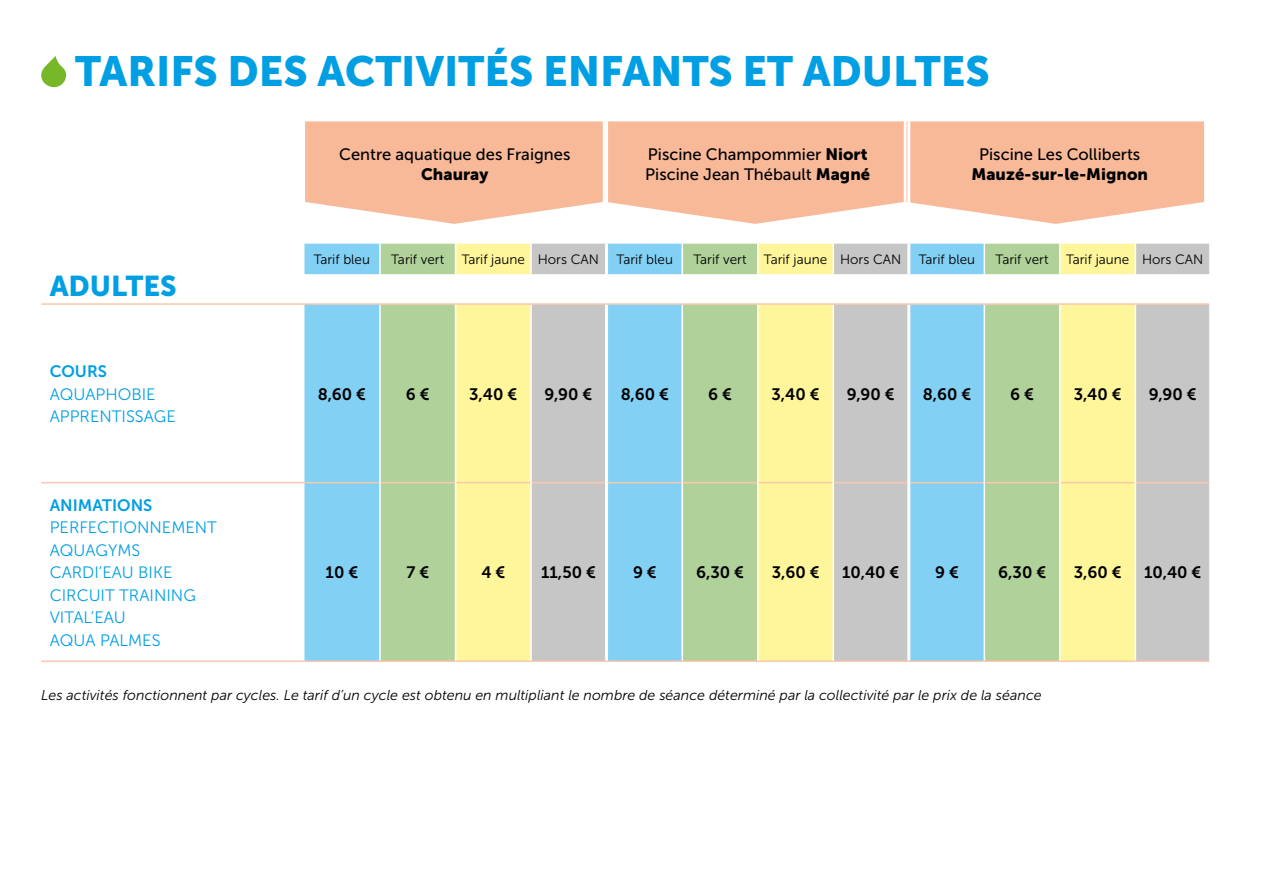
<style>
.page{position:relative;width:1263px;height:893px;background:#fff}
.page>*{position:absolute;margin:0;border:0;box-sizing:border-box;transform-origin:0 0}
.t1{font:42px "Museo Sans 900";color:#009fe3}
.t2{font:28.5px "Museo Sans 900";color:#009fe3}
.t3{font:16.5px "Museo Sans 700";color:#000}
.t4{font:16.5px/22.5px "Museo Sans 300";color:#009fe3}
.t5{font:16.5px/19.8px "Museo Sans 500";color:#000}
.t6{font:16.5px "Museo Sans 900";color:#000}
.t7{font:16.5px "Museo Sans 700";color:#009fe3}
.t8{font:italic 14.25px "Museo Sans 300";color:#000}
.t9{font:13.5px "Museo Sans 300";color:#000}
.s1{font-family:"Museo Sans 900"}
</style>
<div class="page">
<svg style="left:41px;top:56px;width:25px;height:31px"></svg>
<svg style="left:305px;top:121px;width:899px;height:103px;background:#f8c1a4"></svg>
<svg style="left:304px;top:244px;width:76px;height:416px;background:#8cd3f5"></svg>
<svg style="left:380px;top:244px;width:75px;height:416px;background:#b5d4a0"></svg>
<svg style="left:455px;top:244px;width:76px;height:416px;background:#fef6a2"></svg>
<svg style="left:531px;top:244px;width:678px;height:416px;background:#c3d8c1"></svg>
<hr style="left:41px;top:303px;width:263px;height:2px;background:#fac8ae">
<hr style="left:304px;top:303px;width:76px;height:2px;background:#fac8ae">
<hr style="left:380px;top:303px;width:75px;height:2px;background:#fac8ae">
<hr style="left:455px;top:303px;width:76px;height:2px;background:#fac8ae">
<hr style="left:531px;top:303px;width:75px;height:2px;background:#fac8ae">
<hr style="left:606px;top:303px;width:76px;height:2px;background:#fac8ae">
<hr style="left:682px;top:303px;width:76px;height:2px;background:#fac8ae">
<hr style="left:758px;top:303px;width:75px;height:2px;background:#fac8ae">
<hr style="left:833px;top:303px;width:76px;height:2px;background:#fac8ae">
<hr style="left:909px;top:303px;width:75px;height:2px;background:#fac8ae">
<hr style="left:984px;top:303px;width:76px;height:2px;background:#fac8ae">
<hr style="left:1060px;top:303px;width:75px;height:2px;background:#fac8ae">
<hr style="left:1135px;top:303px;width:74px;height:2px;background:#fac8ae">
<hr style="left:41px;top:482px;width:263px;height:1px;background:#fac8ae">
<hr style="left:304px;top:482px;width:75px;height:1px;background:#fac8ae">
<hr style="left:381px;top:482px;width:74px;height:1px;background:#fac8ae">
<hr style="left:456px;top:482px;width:74px;height:1px;background:#fac8ae">
<hr style="left:532px;top:482px;width:73px;height:1px;background:#fac8ae">
<hr style="left:608px;top:482px;width:73px;height:1px;background:#fac8ae">
<hr style="left:683px;top:482px;width:74px;height:1px;background:#fac8ae">
<hr style="left:758px;top:482px;width:74px;height:1px;background:#fac8ae">
<hr style="left:834px;top:482px;width:73px;height:1px;background:#fac8ae">
<hr style="left:910px;top:482px;width:73px;height:1px;background:#fac8ae">
<hr style="left:985px;top:482px;width:74px;height:1px;background:#fac8ae">
<hr style="left:1061px;top:482px;width:74px;height:1px;background:#fac8ae">
<hr style="left:1136px;top:482px;width:73px;height:1px;background:#fac8ae">
<hr style="left:41px;top:660px;width:263px;height:2px;background:#fac8ae">
<hr style="left:304px;top:660px;width:76px;height:2px;background:#fac8ae">
<hr style="left:380px;top:660px;width:75px;height:2px;background:#fac8ae">
<hr style="left:455px;top:660px;width:76px;height:2px;background:#fac8ae">
<hr style="left:531px;top:660px;width:75px;height:2px;background:#fac8ae">
<hr style="left:606px;top:660px;width:76px;height:2px;background:#fac8ae">
<hr style="left:682px;top:660px;width:76px;height:2px;background:#fac8ae">
<hr style="left:758px;top:660px;width:75px;height:2px;background:#fac8ae">
<hr style="left:833px;top:660px;width:76px;height:2px;background:#fac8ae">
<hr style="left:909px;top:660px;width:75px;height:2px;background:#fac8ae">
<hr style="left:984px;top:660px;width:76px;height:2px;background:#fac8ae">
<hr style="left:1060px;top:660px;width:75px;height:2px;background:#fac8ae">
<hr style="left:1135px;top:660px;width:74px;height:2px;background:#fac8ae">
<hr style="left:605px;top:121px;width:3px;height:85px;background:#fff">
<hr style="left:907px;top:121px;width:3px;height:85px;background:#fff">
<hr style="left:605px;top:244px;width:3px;height:30px;background:#fff">
<hr style="left:605px;top:305px;width:3px;height:178px;background:#fff">
<hr style="left:605px;top:483px;width:3px;height:177px;background:#fff">
<hr style="left:907px;top:244px;width:3px;height:30px;background:#fff">
<hr style="left:907px;top:305px;width:3px;height:178px;background:#fff">
<hr style="left:907px;top:483px;width:3px;height:177px;background:#fff">
<hr style="left:379px;top:305px;width:2px;height:178px;background:#fff">
<hr style="left:455px;top:305px;width:1px;height:178px;background:#fff">
<hr style="left:530px;top:305px;width:2px;height:178px;background:#fff">
<hr style="left:379px;top:483px;width:2px;height:177px;background:#fff">
<hr style="left:455px;top:483px;width:1px;height:177px;background:#fff">
<hr style="left:530px;top:483px;width:2px;height:177px;background:#fff">
<hr style="left:681px;top:305px;width:2px;height:178px;background:#fff">
<hr style="left:757px;top:305px;width:1px;height:178px;background:#fff">
<hr style="left:832px;top:305px;width:2px;height:178px;background:#fff">
<hr style="left:681px;top:483px;width:2px;height:177px;background:#fff">
<hr style="left:757px;top:483px;width:1px;height:177px;background:#fff">
<hr style="left:832px;top:483px;width:2px;height:177px;background:#fff">
<hr style="left:983px;top:305px;width:2px;height:178px;background:#fff">
<hr style="left:1059px;top:305px;width:2px;height:178px;background:#fff">
<hr style="left:1135px;top:305px;width:1px;height:178px;background:#fff">
<hr style="left:983px;top:483px;width:2px;height:177px;background:#fff">
<hr style="left:1059px;top:483px;width:2px;height:177px;background:#fff">
<hr style="left:1135px;top:483px;width:1px;height:177px;background:#fff">
<hr style="left:379px;top:244px;width:2px;height:30px;background:#fff">
<hr style="left:455px;top:244px;width:1px;height:30px;background:#fff">
<hr style="left:530px;top:244px;width:2px;height:30px;background:#fff">
<hr style="left:681px;top:244px;width:2px;height:30px;background:#fff">
<hr style="left:757px;top:244px;width:1px;height:30px;background:#fff">
<hr style="left:832px;top:244px;width:2px;height:30px;background:#fff">
<hr style="left:983px;top:244px;width:2px;height:30px;background:#fff">
<hr style="left:1059px;top:244px;width:2px;height:30px;background:#fff">
<hr style="left:1135px;top:244px;width:1px;height:30px;background:#fff">
<h1 class="t1" style="left:75px;top:47px;width:916px">TARIFS DES ACTIVITÉS ENFANTS ET ADULTES</h1>
<p class="t5" style="left:339px;top:145px;width:233px">Centre aquatique des Fraignes</p>
<p class="t6" style="left:421px;top:165px;width:69px">Chauray</p>
<p class="t5" style="left:645px;top:145px;width:226px">Piscine Champommier <span class="s1">Niort<br></span>Piscine Jean Thébault <span class="s1">Magné</span></p>
<p class="t5" style="left:979px;top:145px;width:163px">Piscine Les Colliberts</p>
<p class="t6" style="left:971px;top:165px;width:178px">Mauzé-sur-le-Mignon</p>
<h2 class="t2" style="left:50px;top:269px;width:128px">ADULTES</h2>
<p class="t9" style="left:314px;top:252px;width:58px">Tarif bleu</p>
<p class="t9" style="left:391px;top:252px;width:54px">Tarif vert</p>
<p class="t9" style="left:462px;top:252px;width:139px">Tarif jaune Hors CAN</p>
<p class="t9" style="left:617px;top:252px;width:58px">Tarif bleu</p>
<p class="t9" style="left:693px;top:252px;width:54px">Tarif vert</p>
<p class="t9" style="left:764px;top:252px;width:139px">Tarif jaune Hors CAN</p>
<p class="t9" style="left:919px;top:252px;width:58px">Tarif bleu</p>
<p class="t9" style="left:996px;top:252px;width:54px">Tarif vert</p>
<p class="t9" style="left:1066px;top:252px;width:139px">Tarif jaune Hors CAN</p>
<p class="t7" style="left:50px;top:362px;width:59px">COURS</p>
<p class="t4" style="left:50px;top:383px;width:128px">AQUAPHOBIE<br>APPRENTISSAGE</p>
<p class="t3" style="left:318px;top:385px;width:50px">8,60 €</p>
<p class="t3" style="left:406px;top:385px;width:25px">6 €</p>
<p class="t3" style="left:469px;top:385px;width:49px">3,40 €</p>
<p class="t3" style="left:544px;top:385px;width:49px">9,90 €</p>
<p class="t3" style="left:621px;top:385px;width:50px">8,60 €</p>
<p class="t3" style="left:708px;top:385px;width:25px">6 €</p>
<p class="t3" style="left:772px;top:385px;width:49px">3,40 €</p>
<p class="t3" style="left:847px;top:385px;width:49px">9,90 €</p>
<p class="t3" style="left:923px;top:385px;width:50px">8,60 €</p>
<p class="t3" style="left:1010px;top:385px;width:25px">6 €</p>
<p class="t3" style="left:1074px;top:385px;width:49px">3,40 €</p>
<p class="t3" style="left:1149px;top:385px;width:49px">9,90 €</p>
<p class="t7" style="left:50px;top:496px;width:104px">ANIMATIONS</p>
<p class="t4" style="left:50px;top:516px;width:169px">PERFECTIONNEMENT<br>AQUAGYMS<br>CARDI’EAU BIKE<br>CIRCUIT TRAINING<br>VITAL’EAU<br>AQUA PALMES</p>
<p class="t3" style="left:326px;top:563px;width:34px">10 €</p>
<p class="t3" style="left:406px;top:563px;width:24px">7 €</p>
<p class="t3" style="left:481px;top:563px;width:25px">4 €</p>
<p class="t3" style="left:541px;top:563px;width:56px">11,50 €</p>
<p class="t3" style="left:633px;top:563px;width:25px">9 €</p>
<p class="t3" style="left:696px;top:563px;width:49px">6,30 €</p>
<p class="t3" style="left:772px;top:563px;width:49px">3,60 €</p>
<p class="t3" style="left:842px;top:563px;width:59px">10,40 €</p>
<p class="t3" style="left:935px;top:563px;width:25px">9 €</p>
<p class="t3" style="left:998px;top:563px;width:49px">6,30 €</p>
<p class="t3" style="left:1074px;top:563px;width:49px">3,60 €</p>
<p class="t3" style="left:1144px;top:563px;width:59px">10,40 €</p>
<p class="t8" style="left:41px;top:687px;width:1002px">Les activités fonctionnent par cycles. Le tarif d’un cycle est obtenu en multipliant le nombre de séance déterminé par la collectivité par le prix de la séance</p>
</div>
